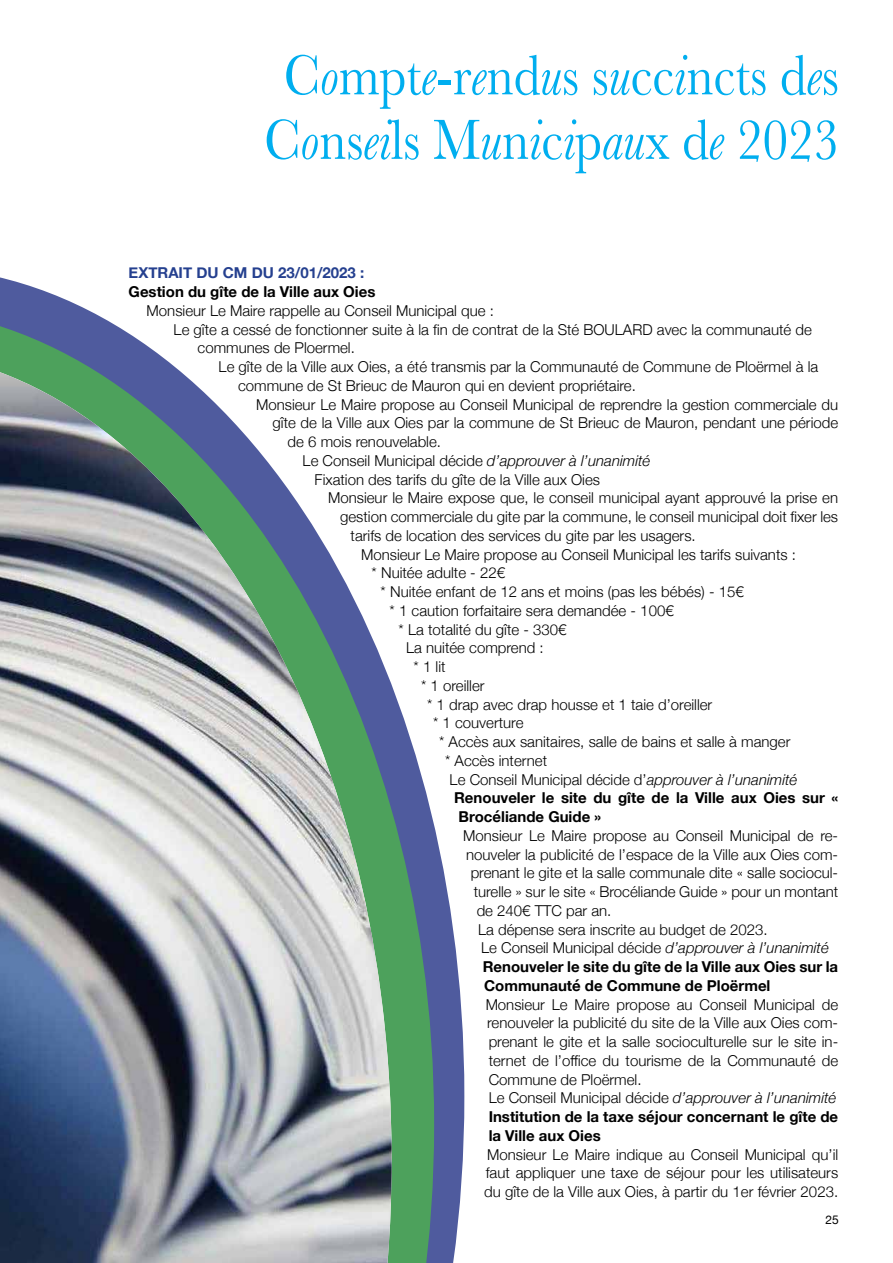
<style>
.page{position:relative;width:893px;height:1263px;background:#fff}
.page>*{position:absolute;margin:0;border:0;box-sizing:border-box;transform-origin:0 0}
.t1{font:58.8px/64.5px "Baskerville";color:#00aeef;text-align:center;scale:.87 1}
.t2{font:300 15px/18.8px "Helvetica Neue";color:#000}
.t3{font:700 15px "Helvetica Neue";color:#000}
.t4{font:700 15px "Helvetica Neue";color:#25408f}
.t5{font:12px "Helvetica Neue";color:#000}
.s1{font-style:italic}
.s2{font-weight:700}
</style>
<div class="page">
<svg style="left:0;top:277px;width:464px;height:986px"></svg>
<svg style="left:0;top:307px;width:434px;height:956px"></svg>
<svg style="left:0;top:351px;width:392px;height:21px"></svg>
<img style="left:0;top:372px;width:392px;height:891px">
<h1 class="t1" style="left:264px;top:44px;width:662px">C<span class="s1">o</span>mpt<span class="s1">e</span>-r<span class="s1">e</span>nd<span class="s1">u</span>s s<span class="s1">u</span>cc<span class="s1">i</span>ncts d<span class="s1">e</span>s<br>C<span class="s1">o</span>ns<span class="s1">ei</span>ls M<span class="s1">u</span>n<span class="s1">i</span>c<span class="s1">i</span>p<span class="s1">au</span>x d<span class="s1">e</span> 2023</h1>
<p class="t4" style="left:129px;top:261px;width:237px">EXTRAIT DU CM DU 23/01/2023 :</p>
<p class="t3" style="left:129px;top:280px;width:248px">Gestion du gîte de la Ville aux Oies</p>
<p class="t2" style="left:147px;top:300px;width:349px">Monsieur Le Maire rappelle au Conseil Municipal que :</p>
<p class="t2" style="left:174px;top:319px;width:640px">Le gîte a cessé de fonctionner suite à la fin de contrat de la Sté BOULARD avec la communauté de</p>
<p class="t2" style="left:198px;top:337px;width:159px">communes de Ploermel.</p>
<p class="t2" style="left:219px;top:356px;width:601px">Le gîte de la Ville aux Oies, a été transmis par la Communauté de Commune de Ploërmel à la</p>
<p class="t2" style="left:238px;top:375px;width:399px">commune de St Brieuc de Mauron qui en devient propriétaire.</p>
<p class="t2" style="left:256px;top:394px;width:584px">Monsieur Le Maire propose au Conseil Municipal de reprendre la gestion commerciale du</p>
<p class="t2" style="left:273px;top:412px;width:567px">gîte de la Ville aux Oies par la commune de St Brieuc de Mauron, pendant une période</p>
<p class="t2" style="left:288px;top:431px;width:155px">de 6 mois renouvelable.</p>
<p class="t2" style="left:303px;top:450px;width:349px">Le Conseil Municipal décide <span class="s1">d’approuver à l’unanimité</span></p>
<p class="t2" style="left:315px;top:469px;width:287px">Fixation des tarifs du gîte de la Ville aux Oies</p>
<p class="t2" style="left:328px;top:487px;width:511px">Monsieur le Maire expose que, le conseil municipal ayant approuvé la prise en</p>
<p class="t2" style="left:340px;top:506px;width:499px">gestion commerciale du gite par la commune, le conseil municipal doit fixer les</p>
<p class="t2" style="left:351px;top:525px;width:347px">tarifs de location des services du gite par les usagers.</p>
<p class="t2" style="left:361px;top:544px;width:436px">Monsieur Le Maire propose au Conseil Municipal les tarifs suivants :</p>
<p class="t2" style="left:372px;top:562px;width:135px">* Nuitée adulte - 22€</p>
<p class="t2" style="left:381px;top:581px;width:365px">* Nuitée enfant de 12 ans et moins (pas les bébés) - 15€</p>
<p class="t2" style="left:390px;top:600px;width:286px">* 1 caution forfaitaire sera demandée - 100€</p>
<p class="t2" style="left:399px;top:619px;width:169px">* La totalité du gîte - 330€</p>
<p class="t2" style="left:406px;top:637px;width:139px">La nuitée comprend :</p>
<p class="t2" style="left:414px;top:656px;width:33px">* 1 lit</p>
<p class="t2" style="left:421px;top:675px;width:65px">* 1 oreiller</p>
<p class="t2" style="left:427px;top:694px;width:287px">* 1 drap avec drap housse et 1 taie d’oreiller</p>
<p class="t2" style="left:433px;top:712px;width:92px">* 1 couverture</p>
<p class="t2" style="left:439px;top:731px;width:353px">* Accès aux sanitaires, salle de bains et salle à manger</p>
<p class="t2" style="left:445px;top:750px;width:103px">* Accès internet</p>
<p class="t2" style="left:450px;top:769px;width:349px">Le Conseil Municipal décide d’<span class="s1">approuver à l’unanimité</span></p>
<p class="t3" style="left:454px;top:786px;width:386px">Renouveler le site du gîte de la Ville aux Oies sur «</p>
<p class="t3" style="left:459px;top:805px;width:144px">Brocéliande Guide »</p>
<p class="t2" style="left:463px;top:825px;width:376px">Monsieur Le Maire propose au Conseil Municipal de re-</p>
<p class="t2" style="left:466px;top:844px;width:373px">nouveler la publicité de l’espace de la Ville aux Oies com-</p>
<p class="t2" style="left:471px;top:862px;width:369px">prenant le gite et la salle communale dite « salle sociocul-</p>
<p class="t2" style="left:474px;top:881px;width:366px">turelle » sur le site « Brocéliande Guide » pour un montant</p>
<p class="t2" style="left:477px;top:900px;width:136px">de 240€ TTC par an.</p>
<p class="t2" style="left:478px;top:919px;width:291px">La dépense sera inscrite au budget de 2023.</p>
<p class="t2" style="left:481px;top:937px;width:349px">Le Conseil Municipal décide <span class="s1">d’approuver à l’unanimité</span></p>
<p class="t3" style="left:483px;top:955px;width:357px">Renouveler le site du gîte de la Ville aux Oies sur la</p>
<p class="t3" style="left:484px;top:974px;width:288px">Communauté de Commune de Ploërmel</p>
<p class="t2" style="left:486px;top:994px;width:354px">Monsieur Le Maire propose au Conseil Municipal de renouveler la publicité du site de la Ville aux Oies com&shy;prenant le gite et la salle socioculturelle sur le site in&shy;ternet de l’office du tourisme de la Communauté de Commune de Ploërmel.<br>Le Conseil Municipal décide <span class="s1">d’approuver à l’unanimité </span><span class="s2">Institution de la taxe séjour concernant le gîte de la Ville aux Oies</span></p>
<p class="t2" style="left:484px;top:1144px;width:356px;text-align:justify">Monsieur Le Maire indique au Conseil Municipal qu’il faut appliquer une taxe de séjour pour les utilisateurs du gîte de la Ville aux Oies, à partir du 1er février 2023.</p>
<p class="t5" style="left:826px;top:1211px;width:15px">25</p>
</div>
